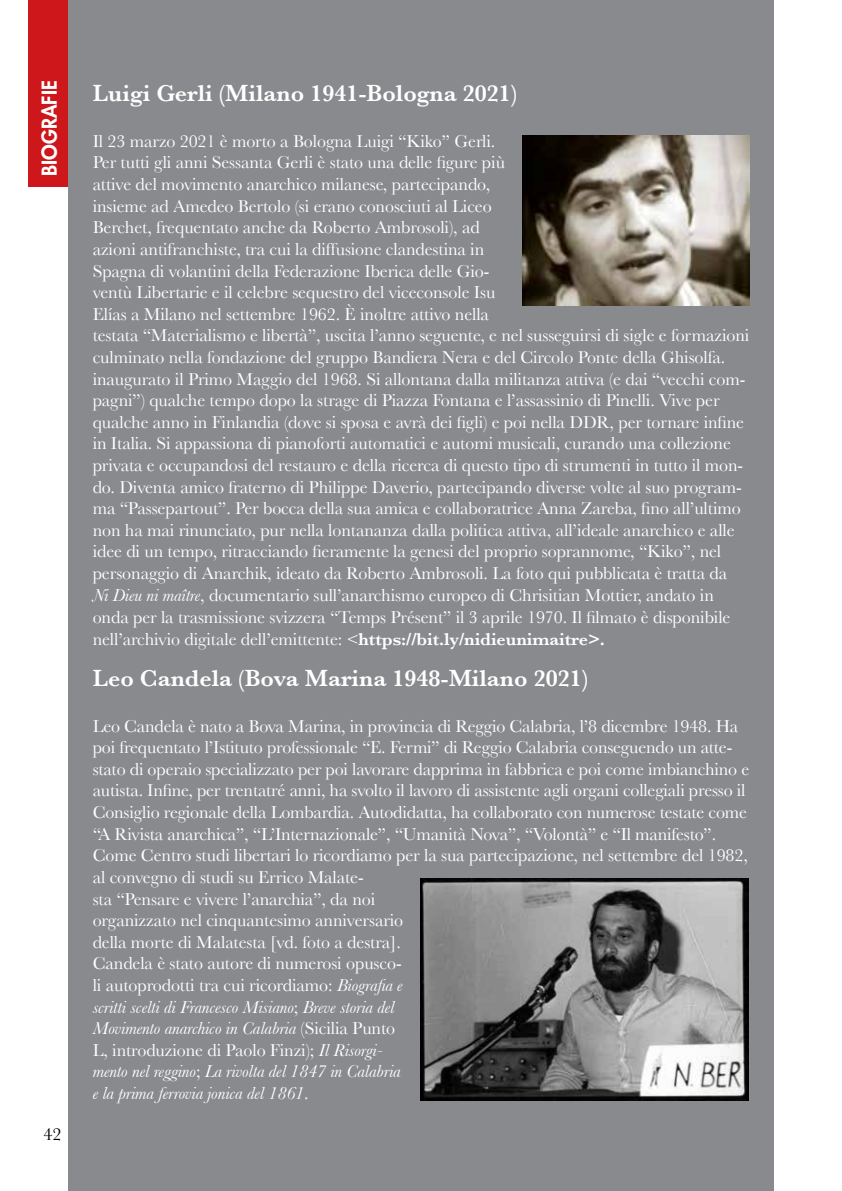
<style>
.page{position:relative;width:842px;height:1191px;background:#fff}
.page>*{position:absolute;margin:0;border:0;box-sizing:border-box;transform-origin:0 0}
.t1{font:600 24px "Baskerville";color:#fff}
.t2{font:800 20px "Futura Std";color:#fff}
.t3{font:18px/21.6px "Baskerville";letter-spacing:-.005em;color:#fff}
.t4{font:18px "Baskerville";color:#000}
.s1{font-style:italic}
.s2{font-weight:600}
</style>
<div class="page">
<div style="left:68px;top:0;width:706px;height:1191px;background:#898a8d"></div>
<img style="left:522px;top:135px;width:227px;height:171px">
<img style="left:421px;top:878px;width:327px;height:222px">
<div style="left:29px;top:0;width:39px;height:141px;background:#cd171a"></div>
<div style="left:29px;top:16px;width:39px;height:171px;background:#cd171a"></div>
<p class="t2" style="left:37px;top:176px;width:97px;rotate:-90deg">BIOGRAFIE</p>
<p class="t4" style="left:44px;top:1123px;width:19px">42</p>
<h1 class="t1" style="left:93px;top:79px;width:426px">Luigi Gerli (Milano 1941-Bologna 2021)</h1>
<p class="t3" style="left:93px;top:130px;width:658px">Il 23 marzo 2021 è morto a Bologna Luigi “Kiko” Gerli.<br>Per tutti gli anni Sessanta Gerli è stato una delle figure più<br>attive del movimento anarchico milanese, partecipando,<br>insieme ad Amedeo Bertolo (si erano conosciuti al Liceo<br>Berchet, frequentato anche da Roberto Ambrosoli), ad<br>azioni antifranchiste, tra cui la diffusione clandestina in<br>Spagna di volantini della Federazione Iberica delle Gio-<br>ventù Libertarie e il celebre sequestro del viceconsole Isu<br>Elías a Milano nel settembre 1962. È inoltre attivo nella<br>testata “Materialismo e libertà”, uscita l’anno seguente, e nel susseguirsi di sigle e formazioni culminato nella fondazione del gruppo Bandiera Nera e del Circolo Ponte della Ghisolfa. inaugurato il Primo Maggio del 1968. Si allontana dalla militanza attiva (e dai “vecchi com&shy;pagni”) qualche tempo dopo la strage di Piazza Fontana e l’assassinio di Pinelli. Vive per qualche anno in Finlandia (dove si sposa e avrà dei figli) e poi nella DDR, per tornare infine in Italia. Si appassiona di pianoforti automatici e automi musicali, curando una collezione privata e occupandosi del restauro e della ricerca di questo tipo di strumenti in tutto il mon&shy;do. Diventa amico fraterno di Philippe Daverio, partecipando diverse volte al suo program&shy;ma “Passepartout”. Per bocca della sua amica e collaboratrice Anna Zareba, fino all’ultimo non ha mai rinunciato, pur nella lontananza dalla politica attiva, all’ideale anarchico e alle idee di un tempo, ritracciando fieramente la genesi del proprio soprannome, “Kiko”, nel personaggio di Anarchik, ideato da Roberto Ambrosoli. La foto qui pubblicata è tratta da<br><span class="s1">Ni Dieu ni maître</span>, documentario sull’anarchismo europeo di Chrisitian Mottier, andato in onda per la trasmissione svizzera “Temps Présent” il 3 aprile 1970. Il filmato è disponibile nell’archivio digitale dell’emittente: &lt;<span class="s2">https://bit.ly/nidieunimaitre&gt;.</span></p>
<h1 class="t1" style="left:93px;top:664px;width:497px">Leo Candela (Bova Marina 1948-Milano 2021)</h1>
<p class="t3" style="left:93px;top:715px;width:658px">Leo Candela è nato a Bova Marina, in provincia di Reggio Calabria, l’8 dicembre 1948. Ha poi frequentato l’Istituto professionale “E. Fermi” di Reggio Calabria conseguendo un atte&shy;stato di operaio specializzato per poi lavorare dapprima in fabbrica e poi come imbianchino e autista. Infine, per trentatré anni, ha svolto il lavoro di assistente agli organi collegiali presso il Consiglio regionale della Lombardia. Autodidatta, ha collaborato con numerose testate come “A Rivista anarchica”, “L’Internazionale”, “Umanità Nova”, “Volontà” e “Il manifesto”.<br>Come Centro studi libertari lo ricordiamo per la sua partecipazione, nel settembre del 1982, al convegno di studi su Errico Malate-<br>sta “Pensare e vivere l’anarchia”, da noi<br>organizzato nel cinquantesimo anniversario<br>della morte di Malatesta [vd. foto a destra].<br>Candela è stato autore di numerosi opusco-<br>li autoprodotti tra cui ricordiamo: <span class="s1">Biografia e<br>scritti scelti di Francesco Misiano</span>; <span class="s1">Breve storia del<br>Movimento anarchico in Calabria</span> (Sicilia Punto<br>L, introduzione di Paolo Finzi); <span class="s1">Il Risorgi-<br>mento nel reggino</span>; <span class="s1">La rivolta del 1847 in Calabria<br>e la prima ferrovia jonica del 1861</span>.</p>
</div>
